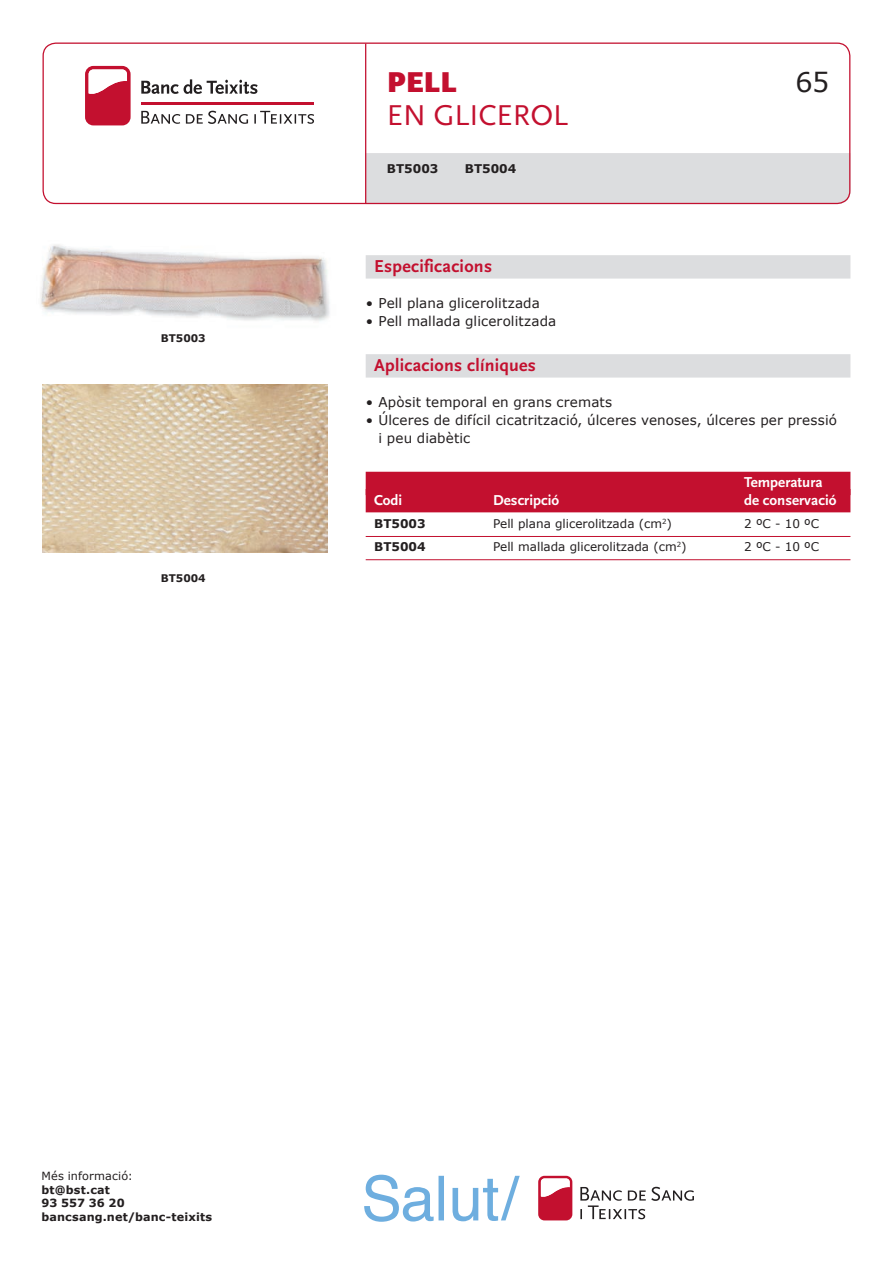
<style>
.page{position:relative;width:893px;height:1263px;background:#fff}
.page>*{position:absolute;margin:0;border:0;box-sizing:border-box;transform-origin:0 0}
.t1{font:30px "Scala Sans";color:#c3102f}
.t2{font:900 30px "Scala Sans";color:#c3102f}
.t3{font:27px "Verdana";color:#231f20}
.t4{font:700 18px "Scala Sans";letter-spacing:.015em;color:#c3102f}
.t5{font:700 15px "Scala Sans";color:#fff}
.t6{font:13.5px/18px "Verdana";letter-spacing:.01em;color:#231f20}
.t7{font:12px "Verdana";color:#231f20}
.t8{font:700 12px "Verdana";color:#231f20}
.t9{font:700 11.25px/13.5px "Verdana";letter-spacing:.01em;color:#231f20}
.t10{font:11.25px "Verdana";letter-spacing:.01em;color:#231f20}
.t11{font:700 10.5px "Verdana";color:#231f20}
</style>
<div class="page">
<div style="left:366px;top:153px;width:484px;height:51px;background:#dcdddf"></div>
<div style="left:43px;top:43px;width:807px;height:161px;border:1px solid #c3102f;border-radius:13px"></div>
<hr style="left:365px;top:44px;width:1px;height:159px;background:#c3102f">
<svg style="left:85px;top:66px;width:46px;height:59px"></svg>
<svg style="left:141px;top:79px;width:173px;height:45px"></svg>
<svg style="left:580px;top:1187px;width:114px;height:32px"></svg>
<svg style="left:538px;top:1176px;width:34px;height:44px"></svg>
<svg style="left:364px;top:1175px;width:156px;height:47px"></svg>
<div style="left:366px;top:255px;width:484px;height:24px;background:#dcdddf"></div>
<div style="left:366px;top:354px;width:484px;height:24px;background:#dcdddf"></div>
<div style="left:366px;top:472px;width:484px;height:23px;background:#c3102f"></div>
<div style="left:366px;top:489px;width:484px;height:23px;background:#c3102f"></div>
<hr style="left:366px;top:536px;width:484px;height:1px;background:#c3102f">
<hr style="left:366px;top:559px;width:484px;height:1px;background:#c3102f">
<img style="left:40px;top:244px;width:290px;height:77px">
<img style="left:43px;top:384px;width:284px;height:169px">
<p class="t11" style="left:161px;top:331px;width:47px">BT5003</p>
<p class="t11" style="left:161px;top:570px;width:47px">BT5004</p>
<h1 class="t2" style="left:387px;top:66px;width:71px">PELL</h1>
<h2 class="t3" style="left:796px;top:64px;width:35px">65</h2>
<h1 class="t1" style="left:387px;top:99px;width:183px">EN GLICEROL</h1>
<p class="t8" style="left:387px;top:160px;width:53px">BT5003</p>
<p class="t8" style="left:465px;top:160px;width:53px">BT5004</p>
<h3 class="t4" style="left:374px;top:257px;width:119px">Especificacions</h3>
<p class="t6" style="left:366px;top:294px;width:176px">• Pell plana glicerolitzada</p>
<p class="t6" style="left:366px;top:312px;width:192px">• Pell mallada glicerolitzada</p>
<h3 class="t4" style="left:374px;top:356px;width:163px">Aplicacions clíniques</h3>
<p class="t6" style="left:366px;top:393px;width:248px">• Apòsit temporal en grans cremats</p>
<p class="t6" style="left:378px;top:411px;width:460px;text-indent:-13px">• Úlceres de difícil cicatrització, úlceres venoses, úlceres per pressió i peu diabètic</p>
<p class="t5" style="left:744px;top:474px;width:80px">Temperatura</p>
<p class="t5" style="left:374px;top:492px;width:30px">Codi</p>
<p class="t5" style="left:493px;top:492px;width:67px">Descripció</p>
<p class="t5" style="left:744px;top:492px;width:94px">de conservació</p>
<p class="t8" style="left:374px;top:515px;width:53px">BT5003</p>
<p class="t7" style="left:493px;top:515px;width:180px">Pell plana glicerolitzada (cm<sup>2</sup>)</p>
<p class="t7" style="left:744px;top:515px;width:77px">2 ºC - 10 ºC</p>
<p class="t8" style="left:374px;top:538px;width:53px">BT5004</p>
<p class="t7" style="left:493px;top:539px;width:195px">Pell mallada glicerolitzada (cm<sup>2</sup>)</p>
<p class="t7" style="left:744px;top:539px;width:77px">2 ºC - 10 ºC</p>
<p class="t10" style="left:42px;top:1168px;width:93px">Més informació:</p>
<p class="t9" style="left:42px;top:1182px;width:172px">bt@bst.cat<br>93 557 36 20 bancsang.net/banc-teixits</p>
</div>
